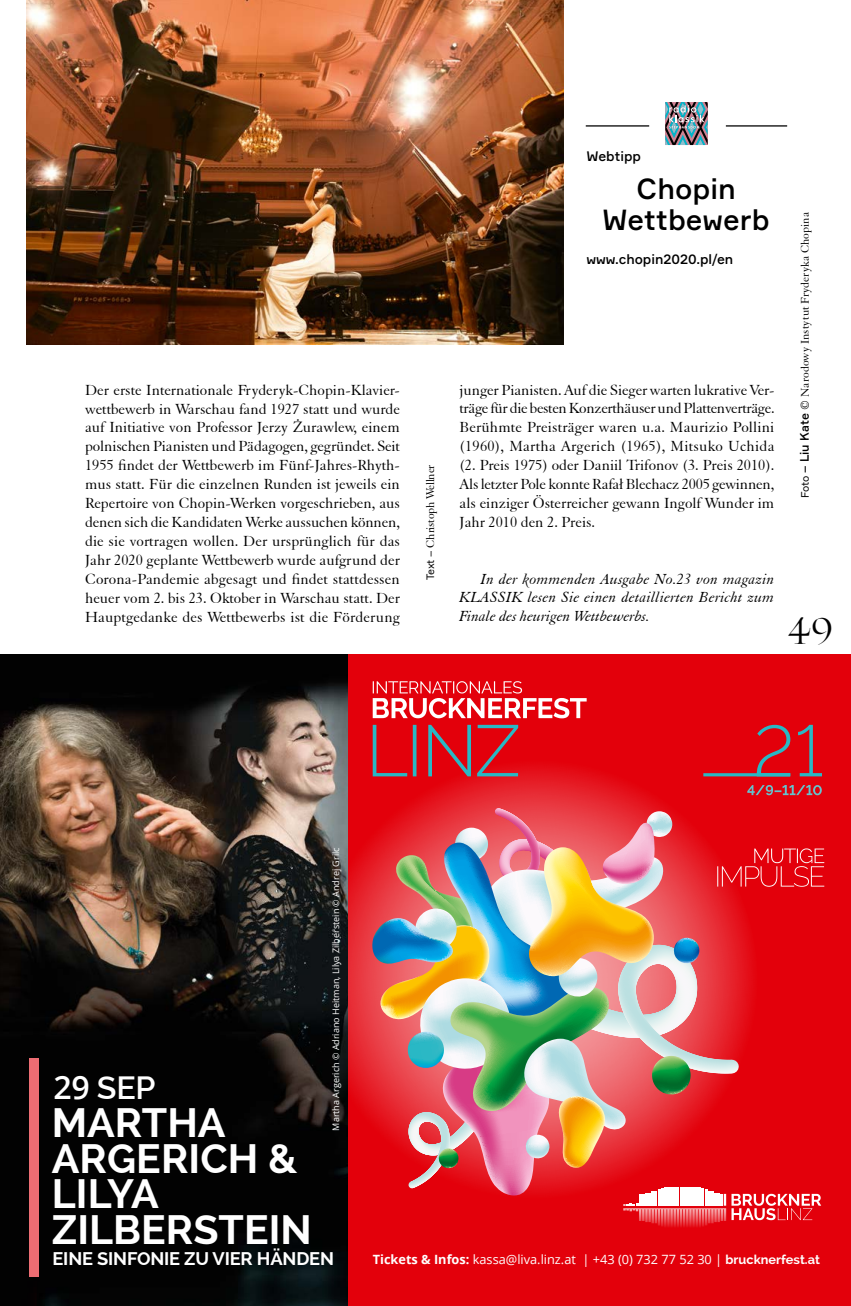
<style>
.page{position:relative;width:851px;height:1306px;background:#fff}
.page>*{position:absolute;margin:0;border:0;box-sizing:border-box;transform-origin:0 0}
.t1{font:700 40.95px/35.7px "Raleway";color:#fff}
.t2{font:37.5px "Ogg";color:#000}
.t3{font:600 32.1px "Raleway";color:#fff}
.t4{font:500 28.5px/31.5px "Formular";color:#000;text-align:center}
.t5{font:700 18.3px "Raleway";letter-spacing:-.01em;color:#fff}
.t6{font:15.75px/18.9px "Elegant Garamond BT";color:#000;text-align:justify}
.t7{font:italic 15.75px/18.9px "Elegant Garamond BT";color:#000;text-align:justify}
.t8{font:500 13.5px "Formular";color:#000}
.t9{font:12.75px "Open Sans";color:#fff}
.t10{font:12px "Elegant Garamond BT";color:#000}
.t11{font:9px "Open Sans";color:#fff}
.s1{font-family:"Adobe Garamond Pro"}
.s2{font-family:"Formular";font-size:10.5px}
.s3{font-family:"Formular";font-weight:500}
.s4{font-family:"Open Sans"}
.s5{font-weight:700}
.s6{font-family:"Raleway";font-weight:700}
</style>
<div class="page">
<img style="left:27px;top:0;width:536px;height:345px">
<hr style="left:585px;top:125px;width:64px;height:2px;background:#000">
<hr style="left:725px;top:125px;width:62px;height:2px;background:#000">
<svg style="left:665px;top:102px;width:42px;height:43px;background:#70808b"></svg>
<div style="left:0;top:654px;width:850px;height:651px;background:#e3000b"></div>
<svg style="left:347px;top:737px;width:432px;height:487px"></svg>
<svg style="left:747px;top:785px;width:74px;height:10px"></svg>
<svg style="left:703px;top:724px;width:118px;height:52px"></svg>
<svg style="left:372px;top:724px;width:146px;height:52px"></svg>
<svg style="left:372px;top:681px;width:214px;height:37px"></svg>
<svg style="left:372px;top:808px;width:452px;height:419px"></svg>
<img style="left:0;top:654px;width:347px;height:651px">
<div style="left:30px;top:1058px;width:9px;height:218px;background:#ed6d73"></div>
<p class="t6" style="left:85px;top:380px;width:316px">Der erste Internationale Fryderyk-Chopin-Klavier&shy;wettbewerb in Warschau fand 1927 statt und wurde auf Initiative von Professor Jerzy <span class="s1">Ż</span>urawlew, einem polnischen Pianisten und Pädagogen, gegründet. Seit 1955 findet der Wettbewerb im Fünf-Jahres-Rhyth&shy;mus statt. Für die einzelnen Runden ist jeweils ein Repertoire von Chopin-Werken vorgeschrieben, aus denen sich die Kandidaten Werke aussuchen können, die sie vortragen wollen. Der ursprünglich für das Jahr 2020 geplante Wettbewerb wurde aufgrund der Corona-Pandemie abgesagt und findet stattdessen heuer vom 2. bis 23. Oktober in Warschau statt. Der Hauptgedanke des Wettbewerbs ist die Förderung</p>
<p class="t10" style="left:423px;top:580px;width:117px;rotate:-90deg"><span class="s2">Text –</span> Christoph Wellner</p>
<p class="t8" style="left:586px;top:148px;width:56px">Webtipp</p>
<h3 class="t4" style="left:602px;top:172px;width:169px">Chopin<br>Wettbewerb</h3>
<p class="t8" style="left:586px;top:250px;width:148px">www.chopin2020.pl/en</p>
<p class="t6" style="left:459px;top:380px;width:316px">junger Pianisten. Auf die Sieger warten lukrative Ver&shy;träge für die besten Konzerthäuser und Plattenverträge.<br>Berühmte Preisträger waren u.a. Maurizio Pollini (1960), Martha Argerich (1965), Mitsuko Uchida (2. Preis 1975) oder Daniil Trifonov (3. Preis 2010).<br>Als letzter Pole konnte Rafał Blechacz 2005 gewinnen, als einziger Österreicher gewann Ingolf Wunder im Jahr 2010 den 2. Preis.</p>
<p class="t10" style="left:797px;top:498px;width:288px;rotate:-90deg"><span class="s2">Foto</span> <span class="s3">– Liu Kate</span> © Narodowy Instytut Fryderyka Chopina</p>
<p class="t7" style="left:459px;top:569px;width:316px;text-indent:21px">In der kommenden Ausgabe No.23 von magazin KLASSIK lesen Sie einen detaillierten Bericht zum Finale des heurigen Wettbewerbs.</p>
<h2 class="t2" style="left:788px;top:606px;width:46px">49</h2>
<p class="t11" style="left:329px;top:1130px;width:284px;rotate:-90deg">Martha Argerich © Adriano Heitman, Lilya Zilberstein © Andrej Grilc</p>
<h3 class="t3" style="left:53px;top:1068px;width:104px"><span class="s4">29</span> SEP</h3>
<h1 class="t1" style="left:52px;top:1104px;width:261px">MARTHA<br>ARGERICH &amp;<br>LILYA<br>ZILBERSTEIN</h1>
<p class="t5" style="left:52px;top:1248px;width:283px">EINE SINFONIE ZU VIER HÄNDEN</p>
<p class="t9" style="left:372px;top:1250px;width:448px"><span class="s5">Tickets &amp; Infos:</span> kassa@liva.linz.at | +43 (0) 732 77 52 30 | <span class="s6">brucknerfest.at</span></p>
</div>
